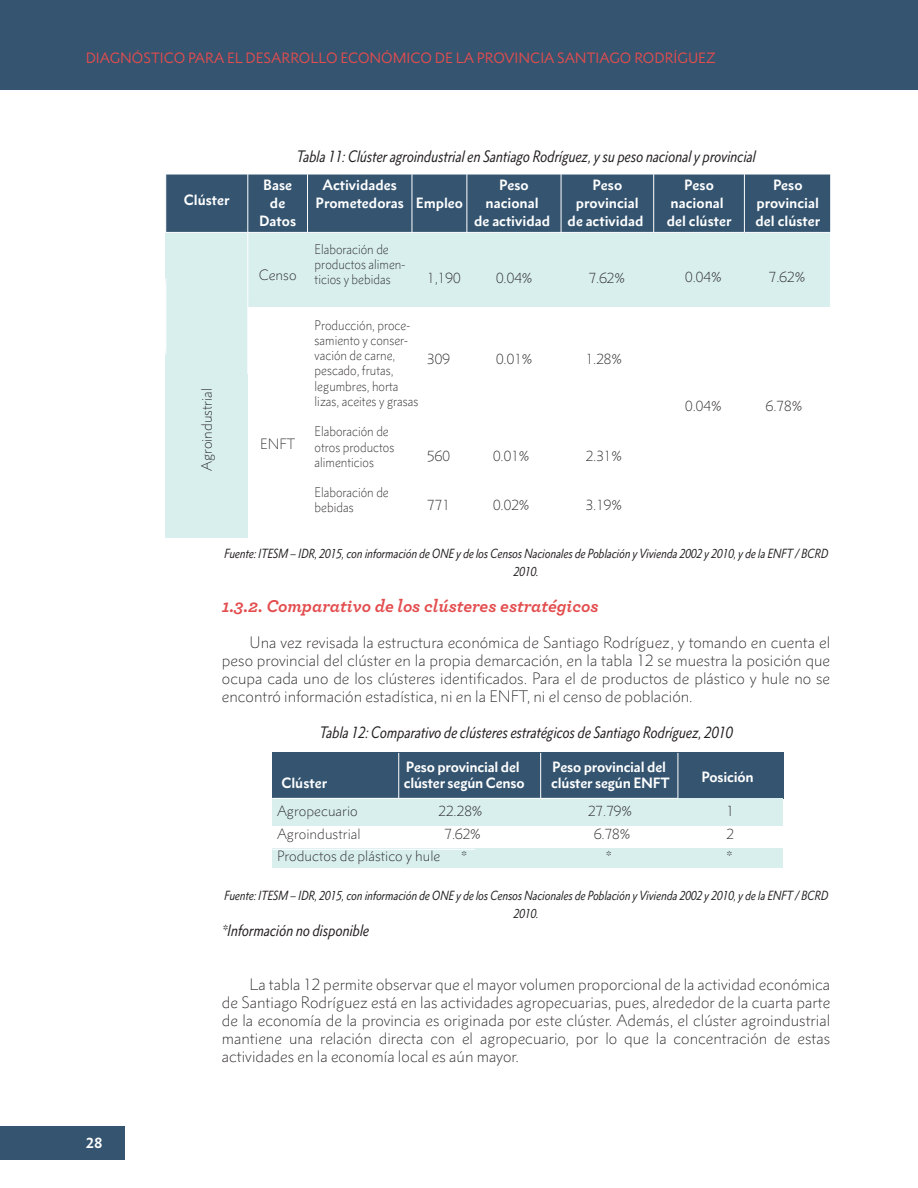
<style>
.page{position:relative;width:918px;height:1188px;background:#fff}
.page>*{position:absolute;margin:0;border:0;box-sizing:border-box;transform-origin:0 0}
.t1{font:italic 700 18px "Archer";color:#e34d4e}
.t2{font:300 15px/18px "Metro Nova Pro";color:#231f20;text-align:justify}
.t3{font:italic condensed 15px "Metro Nova Pro";color:#231f20}
.t4{font:700 13.5px/18px "Metro Nova Pro";color:#fff;text-align:center}
.t5{font:300 13.5px "Metro Nova Pro";color:#231f20}
.t6{font:13.5px "Metro Nova Pro";color:#e34d4e}
.t7{font:300 12.75px/15.3px "Metro Nova Pro";color:#231f20;scale:.91 1}
.t8{font:italic condensed 12px/18px "Metro Nova Pro";color:#231f20;text-align:center}
</style>
<div class="page">
<div style="left:0;top:0;width:918px;height:89px;background:#345470"></div>
<div style="left:0;top:1126px;width:125px;height:34px;background:#345470"></div>
<div style="left:246px;top:232px;width:583px;height:75px;background:#d8efee"></div>
<svg style="left:166px;top:175px;width:664px;height:57px;background:#3a5974"></svg>
<div style="left:166px;top:233px;width:82px;height:304px;background:#d8efee"></div>
<hr style="left:248px;top:174px;width:1px;height:58px;background:#fff">
<hr style="left:307px;top:174px;width:1px;height:58px;background:#fff">
<hr style="left:412px;top:174px;width:1px;height:58px;background:#fff">
<hr style="left:467px;top:174px;width:1px;height:58px;background:#fff">
<hr style="left:561px;top:174px;width:1px;height:58px;background:#fff">
<hr style="left:653px;top:174px;width:1px;height:58px;background:#fff">
<hr style="left:744px;top:174px;width:1px;height:58px;background:#fff">
<hr style="left:166px;top:232px;width:82px;height:1px;background:#fff">
<hr style="left:248px;top:232px;width:60px;height:1px;background:#fff">
<hr style="left:308px;top:232px;width:104px;height:1px;background:#fff">
<hr style="left:412px;top:232px;width:55px;height:1px;background:#fff">
<hr style="left:467px;top:232px;width:94px;height:1px;background:#fff">
<hr style="left:561px;top:232px;width:93px;height:1px;background:#fff">
<hr style="left:654px;top:232px;width:90px;height:1px;background:#fff">
<hr style="left:744px;top:232px;width:86px;height:1px;background:#fff">
<hr style="left:248px;top:233px;width:1px;height:65px;background:#fff">
<hr style="left:248px;top:298px;width:1px;height:76px;background:#fff">
<div style="left:678px;top:752px;width:105px;height:46px;background:#345470"></div>
<div style="left:272px;top:752px;width:406px;height:46px;background:#345470"></div>
<div style="left:273px;top:798px;width:510px;height:27px;background:#d8efee"></div>
<div style="left:273px;top:848px;width:510px;height:19px;background:#d8efee"></div>
<hr style="left:398px;top:753px;width:1px;height:45px;background:#fff">
<hr style="left:678px;top:753px;width:1px;height:45px;background:#fff">
<hr style="left:540px;top:753px;width:1px;height:45px;background:#fff">
<hr style="left:272px;top:798px;width:203px;height:1px;background:#fff">
<hr style="left:475px;top:798px;width:203px;height:1px;background:#fff">
<hr style="left:272px;top:849px;width:203px;height:1px;background:#fff">
<p class="t6" style="left:86px;top:49px;width:632px">DIAGNÓSTICO PARA EL DESARROLLO ECONÓMICO DE LA PROVINCIA SANTIAGO RODRÍGUEZ</p>
<p class="t4" style="left:184px;top:191px;width:47px">Clúster</p>
<p class="t5" style="left:199px;top:471px;width:85px;rotate:-90deg">Agroindustrial</p>
<p class="t3" style="left:296px;top:147px;width:461px">Tabla 11: Clúster agroindustrial en Santiago Rodríguez, y su peso nacional y provincial</p>
<p class="t4" style="left:259px;top:176px;width:39px">Base de<br>Datos</p>
<p class="t4" style="left:316px;top:176px;width:149px;text-align:left;text-indent:7px">Actividades<br>Prometedoras Empleo</p>
<p class="t4" style="left:474px;top:176px;width:77px">Peso nacional<br>de actividad</p>
<p class="t4" style="left:568px;top:176px;width:77px">Peso provincial de actividad</p>
<p class="t4" style="left:667px;top:176px;width:66px">Peso nacional del clúster</p>
<p class="t4" style="left:755px;top:176px;width:66px">Peso provincial del clúster</p>
<p class="t5" style="left:259px;top:266px;width:39px">Censo</p>
<p class="t5" style="left:260px;top:436px;width:37px">ENFT</p>
<p class="t7" style="left:315px;top:241px;width:101px">Elaboración de productos alimen&shy;ticios y bebidas</p>
<p class="t7" style="left:315px;top:317px;width:116px">Producción, proce&shy;samiento y conser&shy;vación de carne, pescado, frutas, legumbres, horta lizas, aceites y grasas</p>
<p class="t7" style="left:315px;top:424px;width:89px">Elaboración de otros productos alimenticios</p>
<p class="t7" style="left:315px;top:485px;width:83px">Elaboración de bebidas</p>
<p class="t5" style="left:427px;top:270px;width:35px">1,190</p>
<p class="t5" style="left:496px;top:270px;width:38px">0.04%</p>
<p class="t5" style="left:589px;top:270px;width:38px">7.62%</p>
<p class="t5" style="left:427px;top:351px;width:24px">309</p>
<p class="t5" style="left:496px;top:351px;width:38px">0.01%</p>
<p class="t5" style="left:586px;top:351px;width:38px">1.28%</p>
<p class="t5" style="left:427px;top:448px;width:24px">560</p>
<p class="t5" style="left:493px;top:448px;width:38px">0.01%</p>
<p class="t5" style="left:586px;top:448px;width:38px">2.31%</p>
<p class="t5" style="left:427px;top:496px;width:24px">771</p>
<p class="t5" style="left:493px;top:496px;width:38px">0.02%</p>
<p class="t5" style="left:586px;top:496px;width:38px">3.19%</p>
<p class="t5" style="left:685px;top:268px;width:38px">0.04%</p>
<p class="t5" style="left:769px;top:268px;width:38px">7.62%</p>
<p class="t5" style="left:685px;top:398px;width:38px">0.04%</p>
<p class="t5" style="left:766px;top:398px;width:38px">6.78%</p>
<p class="t8" style="left:224px;top:544px;width:606px">Fuente: ITESM – IDR, 2015, con información de ONE y de los Censos Nacionales de Población y Vivienda 2002 y 2010, y de la ENFT / BCRD<br>2010.</p>
<p class="t1" style="left:222px;top:592px;width:378px">1.3.2. Comparativo de los clústeres estratégicos</p>
<p class="t2" style="left:222px;top:633px;width:610px;text-indent:28px">Una vez revisada la estructura económica de Santiago Rodríguez, y tomando en cuenta el peso provincial del clúster en la propia demarcación, en la tabla 12 se muestra la posición que ocupa cada uno de los clústeres identificados. Para el de productos de plástico y hule no se encontró información estadística, ni en la ENFT, ni el censo de población.</p>
<p class="t3" style="left:320px;top:723px;width:415px">Tabla 12: Comparativo de clústeres estratégicos de Santiago Rodríguez, 2010</p>
<p class="t4" style="left:281px;top:774px;width:47px">Clúster</p>
<p class="t4" style="left:404px;top:759px;width:122px;line-height:16.2px;text-align:left">Peso provincial del clúster según Censo</p>
<p class="t4" style="left:551px;top:759px;width:120px;line-height:16.2px;text-align:left">Peso provincial del clúster según ENFT</p>
<p class="t4" style="left:701px;top:768px;width:54px">Posición</p>
<p class="t5" style="left:277px;top:803px;width:82px">Agropecuario</p>
<p class="t5" style="left:439px;top:803px;width:45px">22.28%</p>
<p class="t5" style="left:588px;top:803px;width:45px">27.79%</p>
<p class="t5" style="left:726px;top:803px;width:9px">1</p>
<p class="t5" style="left:277px;top:825px;width:85px">Agroindustrial</p>
<p class="t5" style="left:444px;top:825px;width:38px">7.62%</p>
<p class="t5" style="left:594px;top:825px;width:38px">6.78%</p>
<p class="t5" style="left:726px;top:825px;width:9px">2</p>
<p class="t5" style="left:277px;top:848px;width:165px">Productos de plástico y hule</p>
<p class="t5" style="left:461px;top:848px;width:8px">*</p>
<p class="t5" style="left:606px;top:848px;width:8px">*</p>
<p class="t5" style="left:726px;top:848px;width:8px">*</p>
<p class="t4" style="left:86px;top:1134px;width:18px">28</p>
<p class="t8" style="left:224px;top:886px;width:606px">Fuente: ITESM – IDR, 2015, con información de ONE y de los Censos Nacionales de Población y Vivienda 2002 y 2010, y de la ENFT / BCRD<br>2010.</p>
<p class="t3" style="left:222px;top:921px;width:149px">*Información no disponible</p>
<p class="t2" style="left:222px;top:975px;width:610px;text-indent:28px">La tabla 12 permite observar que el mayor volumen proporcional de la actividad económica de Santiago Rodríguez está en las actividades agropecuarias, pues, alrededor de la cuarta parte de la economía de la provincia es originada por este clúster. Además, el clúster agroindustrial mantiene una relación directa con el agropecuario, por lo que la concentración de estas actividades en la economía local es aún mayor.</p>
</div>
